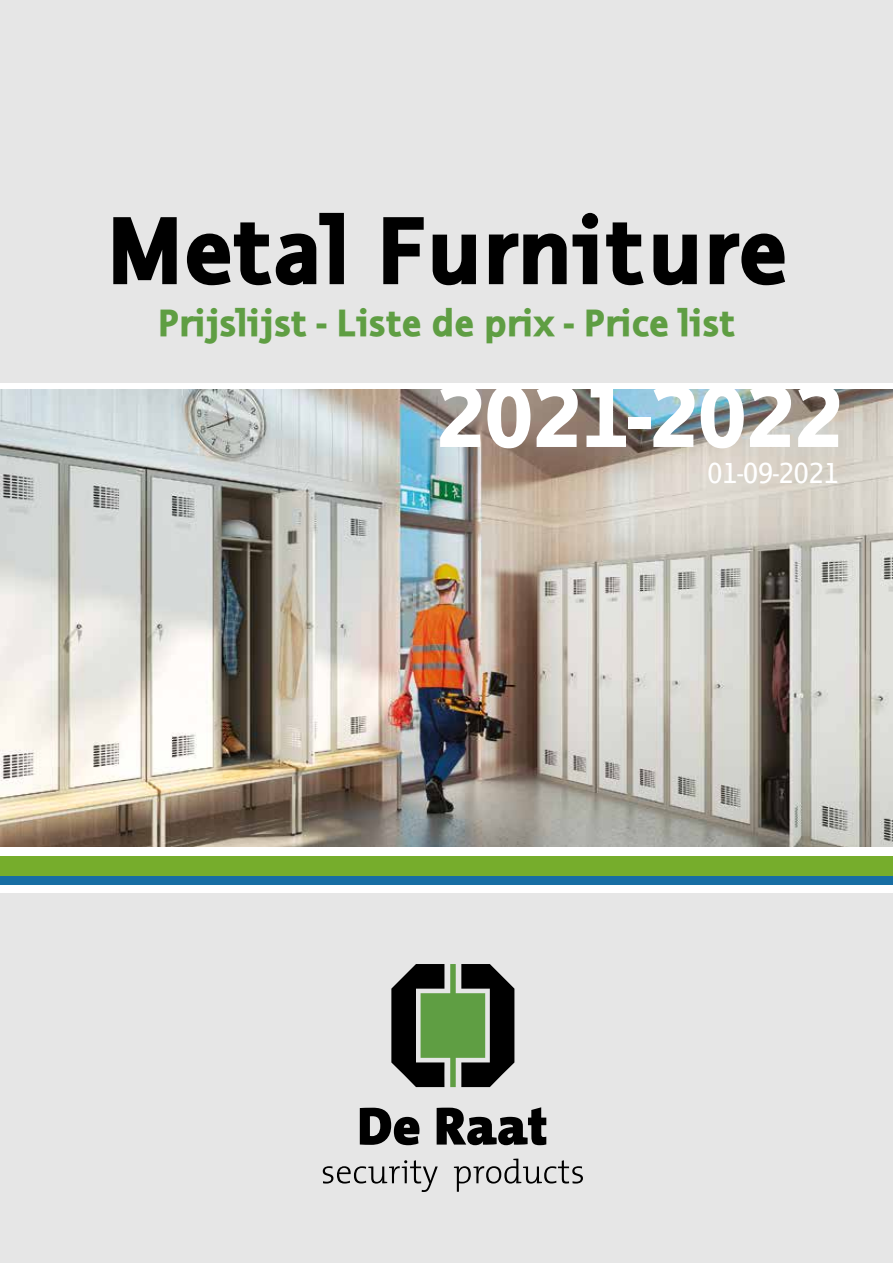
<style>
.page{position:relative;width:893px;height:1263px;background:#fff}
.page>*{position:absolute;margin:0;border:0;box-sizing:border-box;transform-origin:0 0}
.t1{font:900 97.5px "Thordis Sans EF";color:#000}
.t2{font:900 88.5px "Thordis Sans EF";color:#fff}
.t3{font:900 39px "Thordis Sans EF";color:#5f9e43}
.t4{font:30px "Thordis Sans EF";color:#fff}
</style>
<div class="page">
<div style="left:0;top:0;width:893px;height:383px;background:#e6e6e6"></div>
<div style="left:0;top:893px;width:893px;height:370px;background:#e6e6e6"></div>
<svg style="left:391px;top:964px;width:123px;height:123px"></svg>
<svg style="left:360px;top:1107px;width:186px;height:38px"></svg>
<svg style="left:323px;top:1160px;width:115px;height:32px"></svg>
<svg style="left:454px;top:1158px;width:129px;height:34px"></svg>
<div style="left:0;top:857px;width:893px;height:19px;background:#76ad2c"></div>
<div style="left:0;top:876px;width:893px;height:8px;background:#176ea3"></div>
<img style="left:0;top:389px;width:893px;height:457px">
<h1 class="t1" style="left:106px;top:195px;width:682px">Metal Furniture</h1>
<p class="t3" style="left:158px;top:301px;width:579px">Prijslijst - Liste de prix - Price list</p>
<h2 class="t2" style="left:437px;top:366px;width:408px">2021-2022</h2>
<p class="t4" style="left:708px;top:457px;width:133px">01-09-2021</p>
</div>
